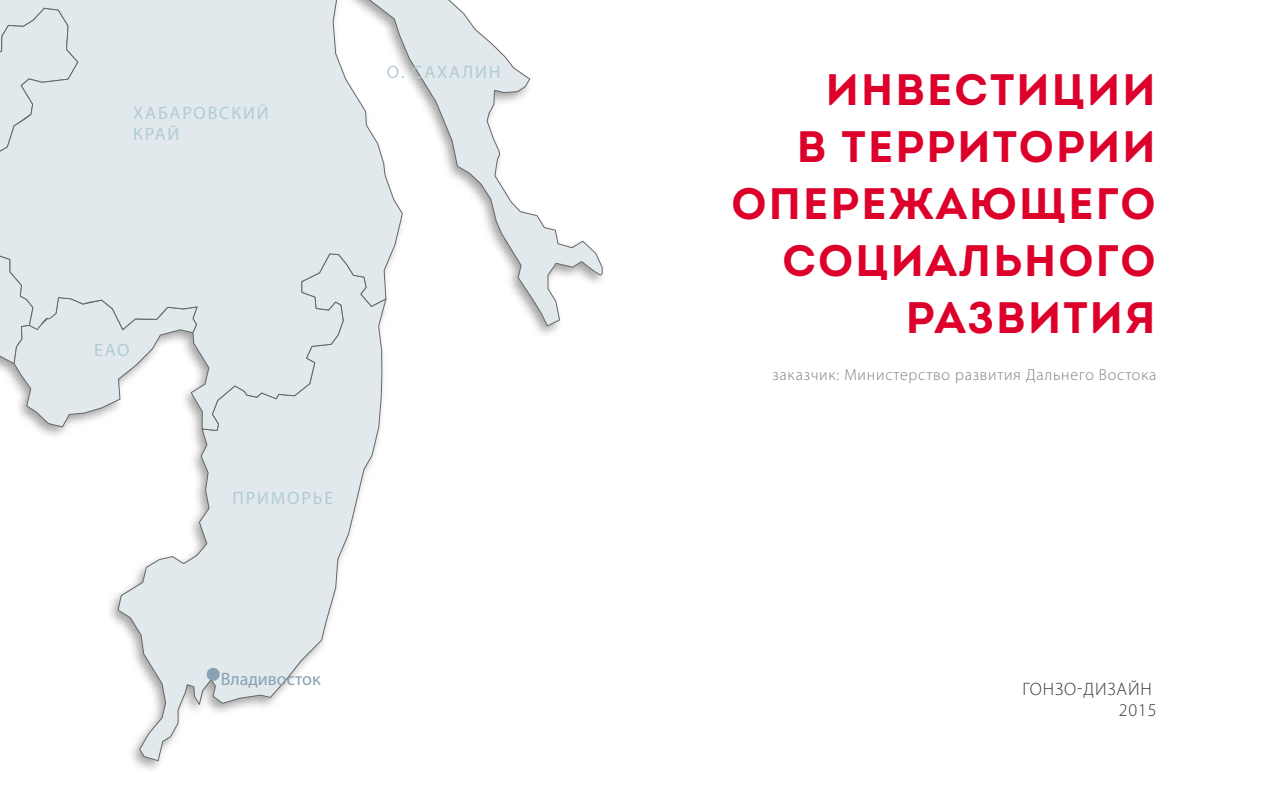
<style>
.page{position:relative;width:1280px;height:800px;background:#fff}
.page>*{position:absolute;margin:0;border:0;box-sizing:border-box;transform-origin:0 0}
.t1{font:700 44px/57px "Intro";letter-spacing:.05em;color:#dc002b;text-align:right}
.t2{font:18px/21.6px "Myriad Pro";letter-spacing:.1em;color:#b2ccd3}
.t3{font:300 18px/21.6px "Myriad Pro";letter-spacing:.05em;color:#333;text-align:right}
.t4{font:18px "Myriad Pro";color:#88a2b2}
.t5{font:300 16px "Myriad Pro";letter-spacing:.05em;color:#808080}
</style>
<div class="page">
<svg style="left:117px;top:432px;width:263px;height:330px"></svg>
<svg style="left:0;top:0;width:383px;height:432px;background:#e0e8eb"></svg>
<svg style="left:300px;top:0;width:303px;height:327px"></svg>
<svg style="left:206px;top:667px;width:15px;height:15px"></svg>
<p class="t2" style="left:133px;top:102px;width:137px">ХАБАРОВСКИЙ<br>КРАЙ</p>
<p class="t2" style="left:387px;top:61px;width:115px">О. САХАЛИН</p>
<p class="t2" style="left:94px;top:339px;width:37px">ЕАО</p>
<p class="t2" style="left:233px;top:487px;width:102px">ПРИМОРЬЕ</p>
<p class="t4" style="left:221px;top:668px;width:101px">Владивосток</p>
<p class="t1" style="left:731px;top:61px;width:426px">ИНВЕСТИЦИИ<br>В ТЕРРИТОРИИ<br>ОПЕРЕЖАЮЩЕГО<br>СОЦИАЛЬНОГО<br>РАЗВИТИЯ</p>
<p class="t5" style="left:772px;top:365px;width:386px">заказчик: Министерство развития Дальнего Востока</p>
<p class="t3" style="left:1023px;top:678px;width:136px">ГОНЗО-ДИЗАЙН<br>2015</p>
</div>
